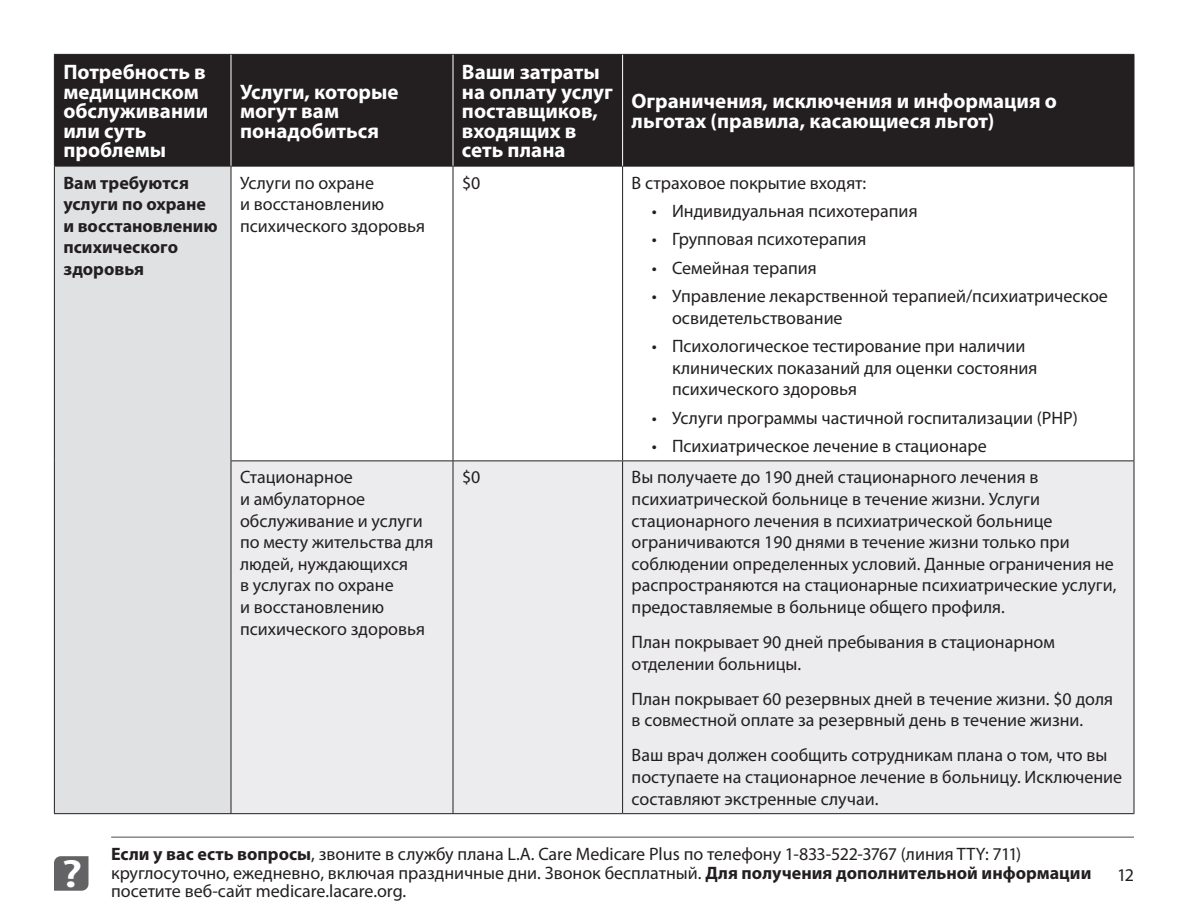
<style>
.page{position:relative;width:1188px;height:918px;background:#fff}
.page>*{position:absolute;margin:0;border:0;box-sizing:border-box;transform-origin:0 0}
.t1{font:600 39.45px "Myriad Pro";color:#fff;scale:1.25 1}
.t2{font:700 21px/19.5px "Myriad Pro";color:#fff}
.t3{font:18px/21.6px "Myriad Pro";color:#231f20}
.t4{font:700 18px/21.6px "Myriad Pro";color:#231f20}
.s1{font-weight:700}
</style>
<div class="page">
<svg style="left:54px;top:856px;width:34px;height:35px"></svg>
<hr style="left:111px;top:837px;width:1023px;height:1px;background:#524a47">
<div style="left:55px;top:55px;width:1079px;height:111px;background:#231f20"></div>
<div style="left:54px;top:166px;width:177px;height:648px;background:#e0e1e3"></div>
<div style="left:232px;top:461px;width:902px;height:352px;background:#ececee"></div>
<hr style="left:54px;top:166px;width:1px;height:295px;background:#231f20">
<hr style="left:54px;top:461px;width:1px;height:352px;background:#231f20">
<hr style="left:231px;top:166px;width:1px;height:294px;background:#231f20">
<hr style="left:453px;top:166px;width:1px;height:294px;background:#231f20">
<hr style="left:622px;top:166px;width:1px;height:294px;background:#231f20">
<hr style="left:1134px;top:166px;width:1px;height:294px;background:#231f20">
<hr style="left:231px;top:460px;width:222px;height:1px;background:#231f20">
<hr style="left:231px;top:461px;width:1px;height:352px;background:#231f20">
<hr style="left:453px;top:460px;width:170px;height:1px;background:#231f20">
<hr style="left:453px;top:461px;width:1px;height:352px;background:#231f20">
<hr style="left:623px;top:460px;width:511px;height:1px;background:#231f20">
<hr style="left:622px;top:461px;width:1px;height:352px;background:#231f20">
<hr style="left:1134px;top:461px;width:1px;height:352px;background:#231f20">
<hr style="left:54px;top:813px;width:177px;height:1px;background:#231f20">
<hr style="left:231px;top:813px;width:222px;height:1px;background:#231f20">
<hr style="left:453px;top:813px;width:170px;height:1px;background:#231f20">
<hr style="left:623px;top:813px;width:511px;height:1px;background:#231f20">
<hr style="left:54px;top:54px;width:177px;height:1px;background:#231f20">
<hr style="left:54px;top:55px;width:1px;height:111px;background:#231f20">
<hr style="left:231px;top:54px;width:222px;height:1px;background:#231f20">
<hr style="left:453px;top:54px;width:170px;height:1px;background:#231f20">
<hr style="left:623px;top:54px;width:511px;height:1px;background:#231f20">
<hr style="left:1134px;top:55px;width:1px;height:111px;background:#231f20">
<hr style="left:54px;top:166px;width:177px;height:1px;background:#231f20">
<hr style="left:231px;top:166px;width:222px;height:1px;background:#231f20">
<hr style="left:453px;top:166px;width:170px;height:1px;background:#231f20">
<hr style="left:623px;top:166px;width:511px;height:1px;background:#231f20">
<hr style="left:231px;top:55px;width:1px;height:111px;background:#fff">
<hr style="left:453px;top:55px;width:1px;height:111px;background:#fff">
<hr style="left:622px;top:55px;width:1px;height:111px;background:#fff">
<p class="t2" style="left:63px;top:62px;width:146px">Потребность в медицинском обслуживании или суть проблемы</p>
<p class="t2" style="left:240px;top:81px;width:160px">Услуги, которые могут вам понадобиться</p>
<p class="t2" style="left:462px;top:62px;width:153px">Ваши затраты на оплату услуг поставщиков, входящих в сеть плана</p>
<p class="t2" style="left:632px;top:91px;width:427px">Ограничения, исключения и информация о льготах (правила, касающиеся льгот)</p>
<p class="t4" style="left:63px;top:171px;width:156px">Вам требуются услуги по охране и восстановлению психического здоровья</p>
<p class="t3" style="left:240px;top:172px;width:187px">Услуги по охране<br>и восстановлению психического здоровья</p>
<p class="t3" style="left:462px;top:172px;width:20px">$0</p>
<p class="t3" style="left:632px;top:172px;width:236px">В страховое покрытие входят:</p>
<p class="t3" style="left:652px;top:200px;width:267px">• Индивидуальная психотерапия</p>
<p class="t3" style="left:652px;top:228px;width:216px">• Групповая психотерапия</p>
<p class="t3" style="left:652px;top:257px;width:166px">• Семейная терапия</p>
<p class="t3" style="left:672px;top:285px;width:437px;text-indent:-20px">• Управление лекарственной терапией/психиатрическое освидетельствование</p>
<p class="t3" style="left:672px;top:335px;width:367px;text-indent:-20px">• Психологическое тестирование при наличии клинических показаний для оценки состояния психического здоровья</p>
<p class="t3" style="left:652px;top:406px;width:428px">• Услуги программы частичной госпитализации (PHP)</p>
<p class="t3" style="left:652px;top:435px;width:336px">• Психиатрическое лечение в стационаре</p>
<h1 class="t1" style="left:62px;top:849px;width:18px">?</h1>
<p class="t3" style="left:240px;top:466px;width:195px">Стационарное<br>и амбулаторное обслуживание и услуги по месту жительства для людей, нуждающихся<br>в услугах по охране<br>и восстановлению психического здоровья</p>
<p class="t3" style="left:462px;top:466px;width:20px">$0</p>
<p class="t3" style="left:632px;top:466px;width:486px">Вы получаете до 190 дней стационарного лечения в психиатрической больнице в течение жизни. Услуги стационарного лечения в психиатрической больнице ограничиваются 190 днями в течение жизни только при соблюдении определенных условий. Данные ограничения не распространяются на стационарные психиатрические услуги, предоставляемые в больнице общего профиля.</p>
<p class="t3" style="left:632px;top:631px;width:425px">План покрывает 90 дней пребывания в стационарном отделении больницы.</p>
<p class="t3" style="left:632px;top:688px;width:483px">План покрывает 60 резервных дней в течение жизни. $0 доля в совместной оплате за резервный день в течение жизни.</p>
<p class="t3" style="left:632px;top:744px;width:492px">Ваш врач должен сообщить сотрудникам плана о том, что вы поступаете на стационарное лечение в больницу. Исключение составляют экстренные случаи.</p>
<p class="t3" style="left:111px;top:844px;width:982px;line-height:18.8px"><span class="s1">Если у вас есть вопросы</span>, звоните в службу плана L.A. Care Medicare Plus по телефону 1-833-522-3767 (линия TTY: 711) круглосуточно, ежедневно, включая праздничные дни. Звонок бесплатный. <span class="s1">Для получения дополнительной информации </span>посетите веб-сайт medicare.lacare.org.</p>
<p class="t3" style="left:1117px;top:864px;width:18px">12</p>
</div>
